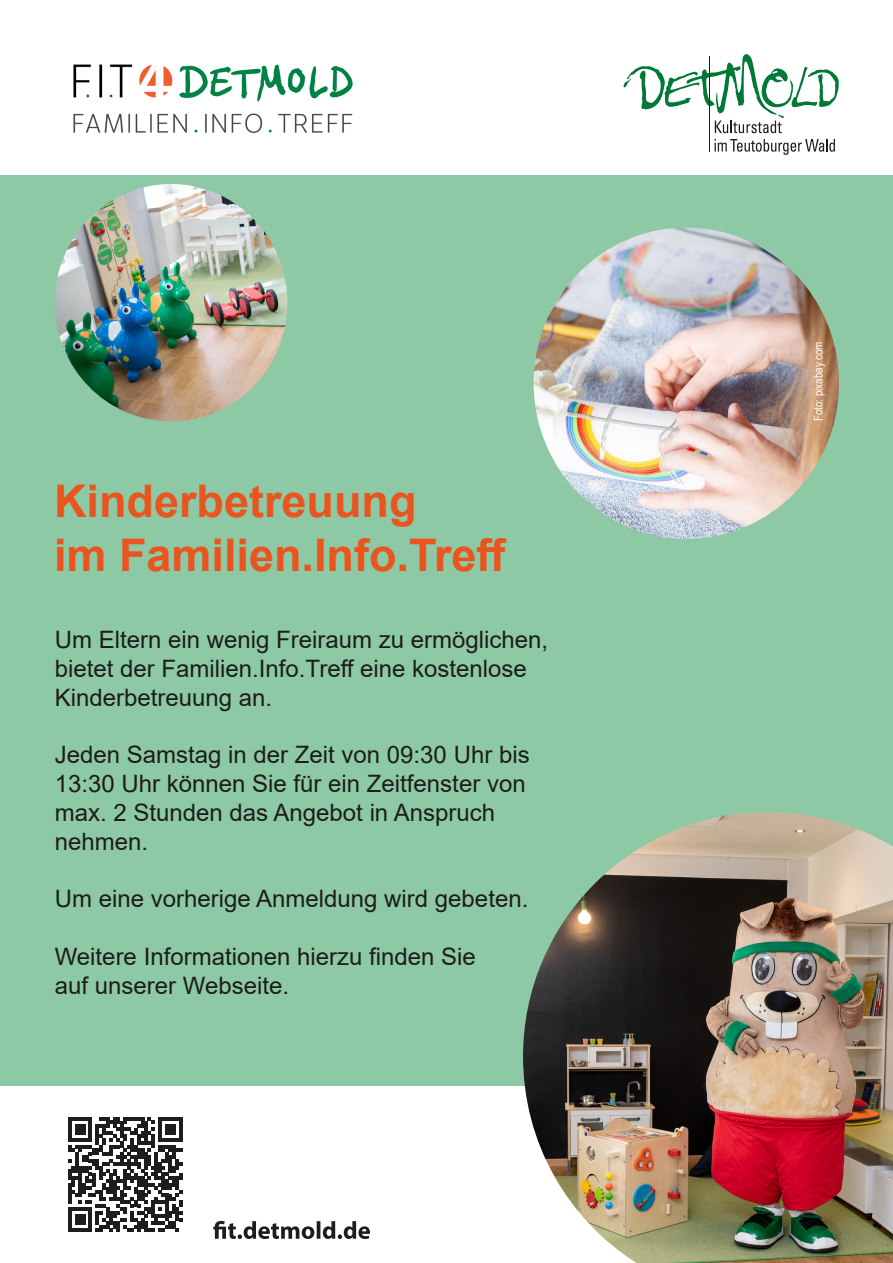
<style>
.page{position:relative;width:893px;height:1263px;background:#fff}
.page>*{position:absolute;margin:0;border:0;box-sizing:border-box;transform-origin:0 0}
.t1{font:700 45px/54px "Arial";color:#ea551f}
.t2{font:24px/28.8px "Arial";color:#1d1d1b}
.t3{font:12px "Arial Narrow";color:#fff}
</style>
<div class="page">
<div style="left:0;top:175px;width:893px;height:911px;background:#8dc9a4"></div>
<img style="left:534px;top:227px;width:305px;height:312px">
<img style="left:523px;top:812px;width:370px;height:451px">
<img style="left:55px;top:184px;width:232px;height:237px">
<svg style="left:68px;top:1117px;width:114px;height:115px"></svg>
<svg style="left:213px;top:1221px;width:157px;height:18px"></svg>
<img style="left:73px;top:64px;width:280px;height:69px">
<svg style="left:714px;top:139px;width:121px;height:16px"></svg>
<svg style="left:623px;top:54px;width:216px;height:79px"></svg>
<hr style="left:709px;top:56px;width:1px;height:96px;background:#1d1d1b">
<h1 class="t1" style="left:54px;top:475px;width:454px">Kinderbetreuung<br>im Familien.Info.Treff</h1>
<p class="t2" style="left:55px;top:625px;width:495px">Um Eltern ein wenig Freiraum zu ermöglichen, bietet der Familien.Info.Treff eine kostenlose<br>Kinderbetreuung an.</p>
<p class="t2" style="left:55px;top:740px;width:476px">Jeden Samstag in der Zeit von 09:30 Uhr bis<br>13:30 Uhr können Sie für ein Zeitfenster von max. 2 Stunden das Angebot in Anspruch nehmen.</p>
<p class="t2" style="left:55px;top:884px;width:475px">Um eine vorherige Anmeldung wird gebeten.</p>
<p class="t2" style="left:55px;top:942px;width:423px">Weitere Informationen hierzu finden Sie auf unserer Webseite.</p>
<p class="t3" style="left:809px;top:421px;width:81px;rotate:-90deg">Foto: pixabay.com</p>
</div>
